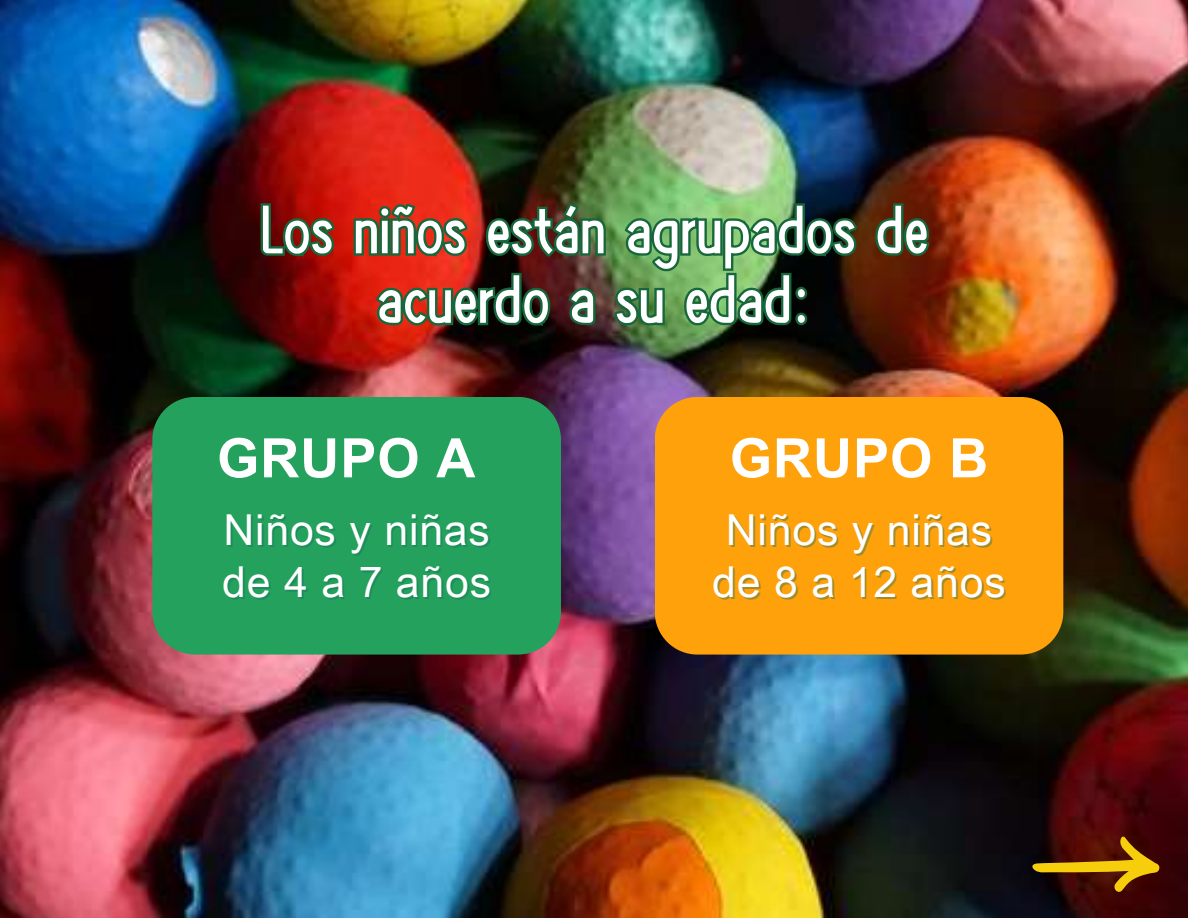
<style>
.page{position:relative;width:1188px;height:918px;background:#fff}
.page>*{position:absolute;margin:0;border:0;box-sizing:border-box;transform-origin:0 0}
.t1{font:63.15px/69.4px "Canva Ya Zhi Hei Latin";color:#fff;text-align:center}
.t2{font:700 54.45px "Arial Unicode MS";letter-spacing:.015em;color:#fff}
.t3{font:42.6px/51.8px "Arial Unicode MS";letter-spacing:.02em;color:#fff}
</style>
<div class="page">
<img style="left:0;top:0;width:1188px;height:918px">
<div style="left:152px;top:397px;width:409px;height:258px;background:#23a15d"></div>
<img style="left:257px;top:142px;width:675px;height:407px">
<img style="left:374px;top:211px;width:437px;height:413px">
<div style="left:655px;top:397px;width:408px;height:258px;background:#ffa10b"></div>
<svg style="left:1032px;top:836px;width:136px;height:56px;background:#673706"></svg>
<h1 class="t1" style="left:259px;top:195px;width:671px">Los niños están agrupados de acuerdo a su edad:</h1>
<p class="t2" style="left:217px;top:419px;width:260px">GRUPO A</p>
<p class="t2" style="left:730px;top:419px;width:260px">GRUPO B</p>
<p class="t3" style="left:222px;top:502px;width:270px">Niños y niñas de 4 a 7 años</p>
<p class="t3" style="left:712px;top:502px;width:295px;text-align:center">Niños y niñas de 8 a 12 años</p>
</div>
